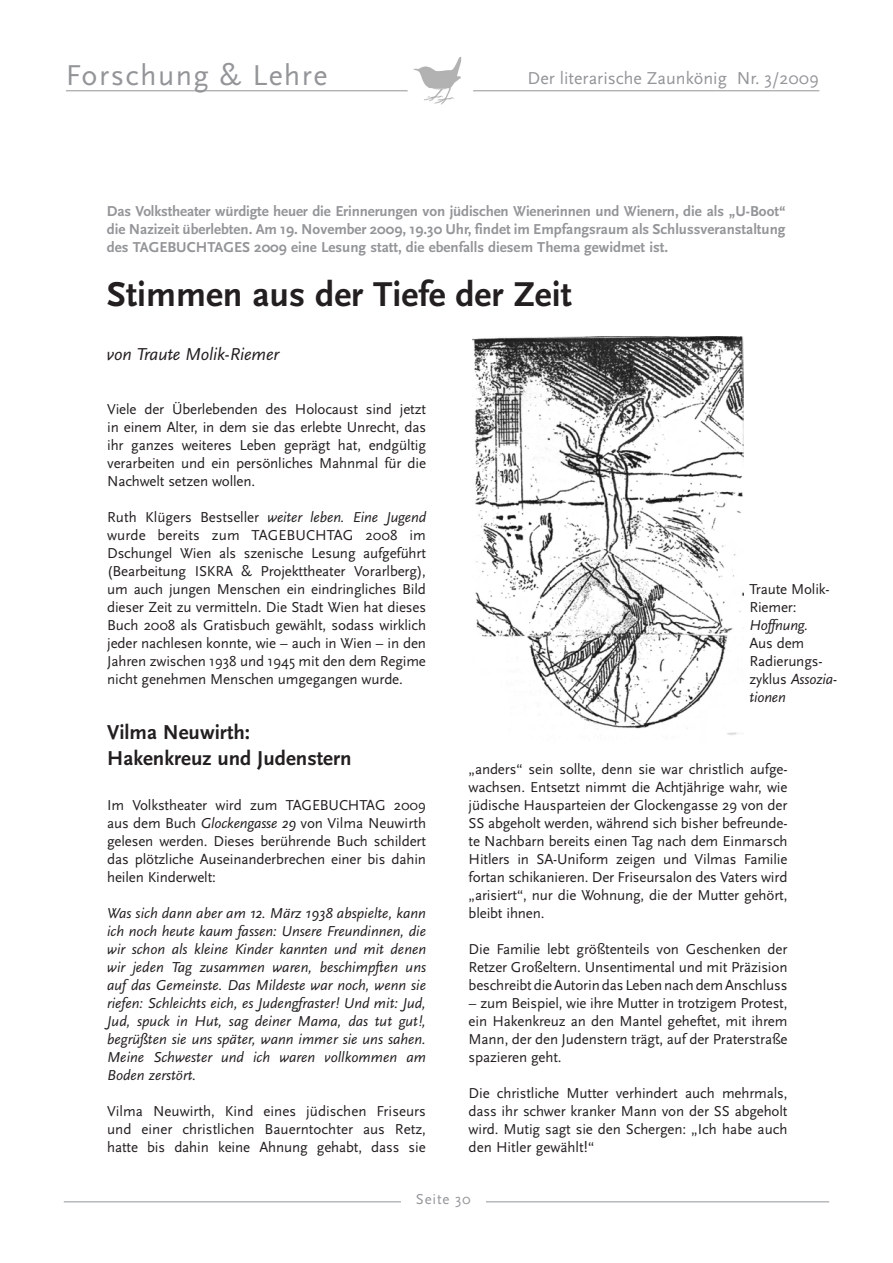
<style>
.page{position:relative;width:893px;height:1263px;background:#fff}
.page>*{position:absolute;margin:0;border:0;box-sizing:border-box;transform-origin:0 0}
.t1{font:700 36px "Scala Sans";color:#231f20}
.t2{font:30px "Scala Sans";letter-spacing:.05em;color:#939598}
.zwitti{font:700 21px/25.5px "Scala Sans";color:#231f20}
.t3{font:18px "Scala Sans";color:#939598}
.t4{font:italic 18px "Scala Sans";letter-spacing:-.01em;color:#231f20}
.t5{font:15px/18px "Scala Sans";letter-spacing:-.01em;color:#231f20;text-align:justify}
.t6{font:italic 15px/18px "Scala Sans";color:#231f20;text-align:justify}
.t7{font:700 15px/18px "Scala Sans";color:#939598;text-align:justify}
.t8{font:15px "Scala Sans";letter-spacing:.05em;color:#939598}
.s1{font-style:italic}
</style>
<div class="page">
<hr style="left:64px;top:1201px;width:765px;height:1px;background:#939598">
<div style="left:401px;top:1191px;width:85px;height:26px;background:#fff"></div>
<hr style="left:66px;top:91px;width:753px;height:1px;background:#939598">
<div style="left:406px;top:45px;width:68px;height:69px;background:#fff;border-radius:50%"></div>
<img style="left:413px;top:57px;width:48px;height:48px">
<div style="left:406px;top:45px;width:69px;height:69px;border:1px solid #fff;border-radius:50%"></div>
<img style="left:472px;top:337px;width:271px;height:398px">
<p class="t2" style="left:66px;top:59px;width:263px">Forschung &amp; Lehre</p>
<p class="t3" style="left:528px;top:68px;width:293px">Der literarische Zaunkönig Nr. 3/2009</p>
<p class="t7" style="left:107px;top:203px;width:680px">Das Volkstheater würdigte heuer die Erinnerungen von jüdischen Wienerinnen und Wienern, die als „U-Boot“ die Nazizeit überlebten. Am 19. November 2009, 19.30 Uhr, findet im Empfangsraum als Schlussveranstaltung des TAGEBUCHTAGES 2009 eine Lesung statt, die ebenfalls diesem Thema gewidmet ist.</p>
<p class="t1" style="left:107px;top:275px;width:466px">Stimmen aus der Tiefe der Zeit</p>
<p class="t4" style="left:107px;top:344px;width:174px">von Traute Molik-Riemer</p>
<p class="t5" style="left:107px;top:400px;width:320px">Viele der Überlebenden des Holocaust sind jetzt in einem Alter, in dem sie das erlebte Unrecht, das ihr ganzes weiteres Leben geprägt hat, endgültig verarbeiten und ein persönliches Mahnmal für die Nachwelt setzen wollen.</p>
<p class="t5" style="left:107px;top:508px;width:320px">Ruth Klügers Bestseller <span class="s1">weiter leben. Eine Jugend </span>wurde bereits zum TAGEBUCHTAG 2008 im Dschungel Wien als szenische Lesung aufgeführt (Bearbeitung ISKRA &amp; Projekttheater Vorarlberg), um auch jungen Menschen ein eindringliches Bild dieser Zeit zu vermitteln. Die Stadt Wien hat dieses Buch 2008 als Gratisbuch gewählt, sodass wirklich jeder nachlesen konnte, wie – auch in Wien – in den Jahren zwischen 1938 und 1945 mit den dem Regime nicht genehmen Menschen umgegangen wurde.</p>
<p class="zwitti" style="left:107px;top:720px;width:246px">Vilma Neuwirth:<br>Hakenkreuz und Judenstern</p>
<p class="t5" style="left:107px;top:796px;width:320px">Im Volkstheater wird zum TAGEBUCHTAG 2009 aus dem Buch <span class="s1">Glockengasse 29</span> von Vilma Neuwirth gelesen werden. Dieses berührende Buch schildert das plötzliche Auseinanderbrechen einer bis dahin heilen Kinderwelt:</p>
<p class="t6" style="left:107px;top:904px;width:320px">Was sich dann aber am 12. März 1938 abspielte, kann ich noch heute kaum fassen: Unsere Freundinnen, die wir schon als kleine Kinder kannten und mit denen wir jeden Tag zusammen waren, beschimpften uns auf das Gemeinste. Das Mildeste war noch, wenn sie riefen: Schleichts eich, es Judengfraster! Und mit: Jud, Jud, spuck in Hut, sag deiner Mama, das tut gut!, begrüßten sie uns später, wann immer sie uns sahen.<br>Meine Schwester und ich waren vollkommen am Boden zerstört.</p>
<p class="t5" style="left:107px;top:1102px;width:320px">Vilma Neuwirth, Kind eines jüdischen Friseurs und einer christlichen Bauerntochter aus Retz, hatte bis dahin keine Ahnung gehabt, dass sie</p>
<p class="t5" style="left:749px;top:580px;width:89px;text-align:left">Traute Molik-<br>Riemer:<br><span class="s1">Hoffnung.<br></span>Aus dem<br>Radierungs&shy;zyklus <span class="s1">Assozia&shy;tionen</span></p>
<p class="t5" style="left:469px;top:760px;width:320px">„anders“ sein sollte, denn sie war christlich aufge&shy;wachsen. Entsetzt nimmt die Achtjährige wahr, wie jüdische Hausparteien der Glockengasse 29 von der SS abgeholt werden, während sich bisher befreunde&shy;te Nachbarn bereits einen Tag nach dem Einmarsch Hitlers in SA-Uniform zeigen und Vilmas Familie fortan schikanieren. Der Friseursalon des Vaters wird „arisiert“, nur die Wohnung, die der Mutter gehört, bleibt ihnen.</p>
<p class="t5" style="left:469px;top:940px;width:320px">Die Familie lebt größtenteils von Geschenken der Retzer Großeltern. Unsentimental und mit Präzision beschreibt die Autorin das Leben nach dem Anschluss</p>
<p class="t5" style="left:469px;top:994px;width:320px">– zum Beispiel, wie ihre Mutter in trotzigem Protest, ein Hakenkreuz an den Mantel geheftet, mit ihrem Mann, der den Judenstern trägt, auf der Praterstraße spazieren geht.</p>
<p class="t5" style="left:469px;top:1084px;width:320px">Die christliche Mutter verhindert auch mehrmals, dass ihr schwer kranker Mann von der SS abgeholt wird. Mutig sagt sie den Schergen: „Ich habe auch den Hitler gewählt!“</p>
<p class="t8" style="left:416px;top:1191px;width:56px">Seite 30</p>
</div>
